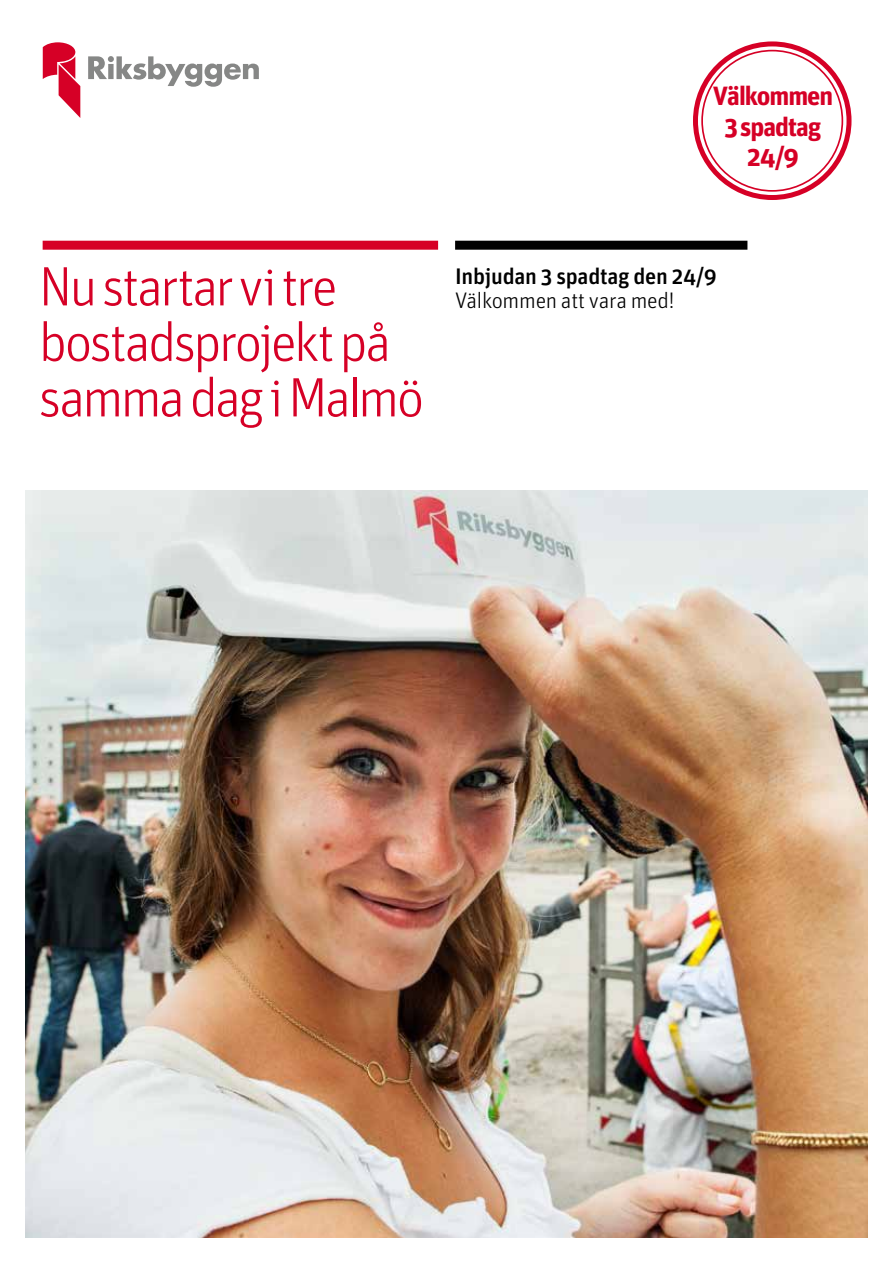
<style>
.page{position:relative;width:893px;height:1263px;background:#fff}
.page>*{position:absolute;margin:0;border:0;box-sizing:border-box;transform-origin:0 0}
.t1{font:300 55.5px/55.5px "Unit OTRB";letter-spacing:-.05em;color:#d60026}
.t2{font:700 26.4px/30.2px "Unit OTRB";letter-spacing:-.04em;color:#d60026;text-align:center}
.t3{font:22.5px "Unit OTRB1 Medi";letter-spacing:-.01em;color:#000}
.t4{font:300 22.5px "Unit OTRB";letter-spacing:-.01em;color:#000}
</style>
<div class="page">
<img style="left:26px;top:491px;width:841px;height:746px">
<svg style="left:88px;top:56px;width:171px;height:31px"></svg>
<svg style="left:43px;top:42px;width:37px;height:76px"></svg>
<div style="left:43px;top:241px;width:395px;height:9px;background:#d60026"></div>
<div style="left:455px;top:241px;width:292px;height:9px;background:#000"></div>
<div style="left:693px;top:41px;width:158px;height:159px;border:5px solid #d60026;border-radius:50%"></div>
<p class="t2" style="left:713px;top:81px;width:122px">Välkommen<br>3 spadtag<br>24/9</p>
<p class="t1" style="left:39px;top:259px;width:387px">Nu startar vi tre bostadsprojekt på samma dag i Malmö</p>
<p class="t3" style="left:455px;top:262px;width:263px">Inbjudan 3 spadtag den 24/9</p>
<p class="t4" style="left:455px;top:287px;width:221px">Välkommen att vara med!</p>
</div>
